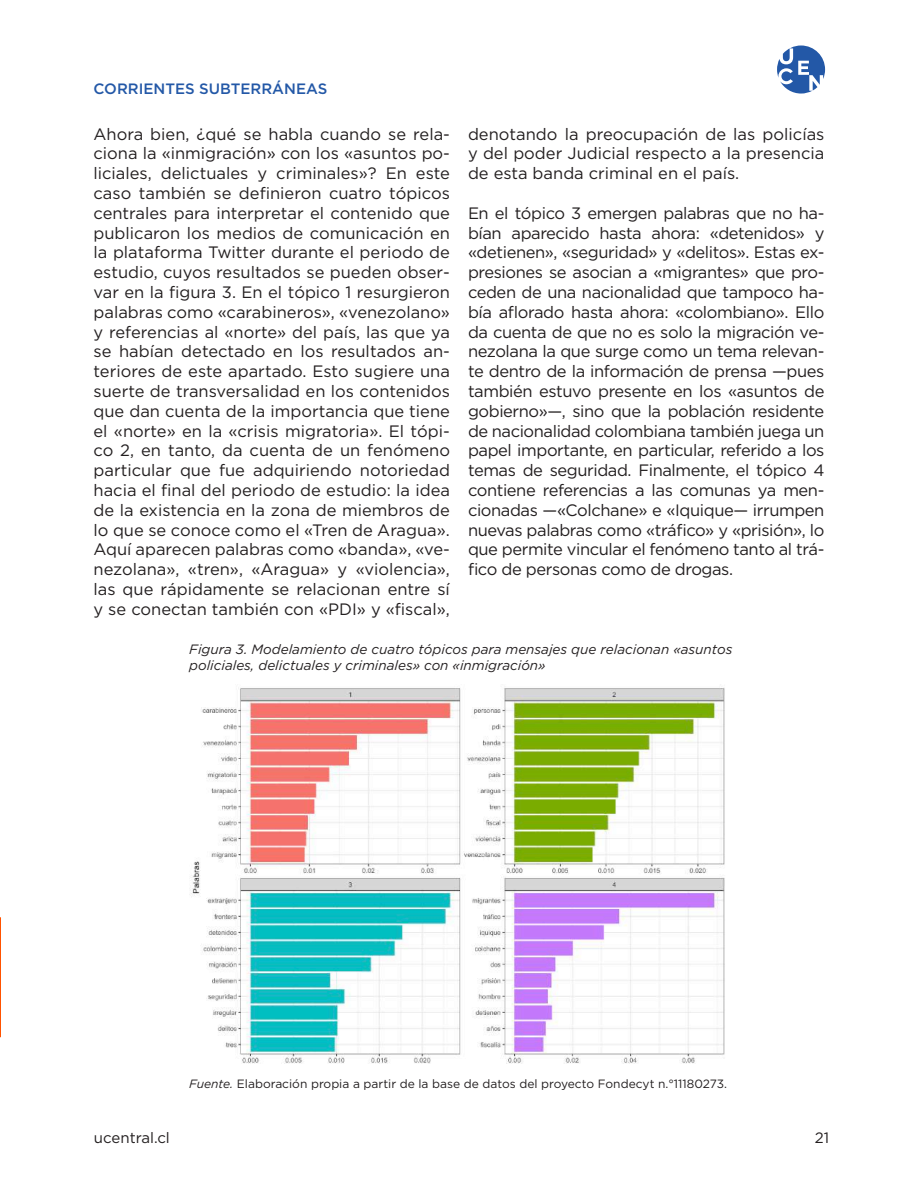
<style>
.page{position:relative;width:918px;height:1188px;background:#fff}
.page>*{position:absolute;margin:0;border:0;box-sizing:border-box;transform-origin:0 0}
.t1{font:16.5px/19.8px "Gotham Pro";color:#231f20;text-align:justify}
.t2{font:500 15px "Gotham Pro";color:#2358a7}
.t3{font:15px "Gotham Pro";color:#231f20}
.t4{font:italic 13.5px/16.2px "Gotham Pro";color:#231f20}
.t5{font:12px "Gotham Pro";color:#231f20}
.s1{font-style:italic}
</style>
<div class="page">
<svg style="left:777px;top:45px;width:48px;height:49px"></svg>
<img style="left:191px;top:688px;width:534px;height:376px">
<svg style="left:0;top:917px;width:1px;height:121px"></svg>
<p class="t2" style="left:94px;top:80px;width:235px">CORRIENTES SUBTERRÁNEAS</p>
<p class="t1" style="left:94px;top:124px;width:358px">Ahora bien, ¿qué se habla cuando se rela&shy;ciona la «inmigración» con los «asuntos po&shy;liciales, delictuales y criminales»? En este caso también se definieron cuatro tópicos centrales para interpretar el contenido que publicaron los medios de comunicación en la plataforma Twitter durante el periodo de estudio, cuyos resultados se pueden obser&shy;var en la figura 3. En el tópico 1 resurgieron palabras como «carabineros», «venezolano» y referencias al «norte» del país, las que ya se habían detectado en los resultados an&shy;teriores de este apartado. Esto sugiere una suerte de transversalidad en los contenidos que dan cuenta de la importancia que tiene el «norte» en la «crisis migratoria». El tópi&shy;co 2, en tanto, da cuenta de un fenómeno particular que fue adquiriendo notoriedad hacia el final del periodo de estudio: la idea de la existencia en la zona de miembros de lo que se conoce como el «Tren de Aragua».<br>Aquí aparecen palabras como «banda», «ve&shy;nezolana», «tren», «Aragua» y «violencia», las que rápidamente se relacionan entre sí y se conectan también con «PDI» y «fiscal»,</p>
<p class="t1" style="left:468px;top:124px;width:358px">denotando la preocupación de las policías y del poder Judicial respecto a la presencia de esta banda criminal en el país.</p>
<p class="t1" style="left:468px;top:203px;width:358px">En el tópico 3 emergen palabras que no ha&shy;bían aparecido hasta ahora: «detenidos» y «detienen», «seguridad» y «delitos». Estas ex&shy;presiones se asocian a «migrantes» que pro&shy;ceden de una nacionalidad que tampoco ha&shy;bía aflorado hasta ahora: «colombiano». Ello da cuenta de que no es solo la migración ve&shy;nezolana la que surge como un tema relevan&shy;te dentro de la información de prensa —pues también estuvo presente en los «asuntos de gobierno»—, sino que la población residente de nacionalidad colombiana también juega un papel importante, en particular, referido a los temas de seguridad. Finalmente, el tópico 4 contiene referencias a las comunas ya men&shy;cionadas —«Colchane» e «Iquique— irrumpen nuevas palabras como «tráfico» y «prisión», lo que permite vincular el fenómeno tanto al trá&shy;fico de personas como de drogas.</p>
<p class="t4" style="left:189px;top:641px;width:545px">Figura 3. Modelamiento de cuatro tópicos para mensajes que relacionan «asuntos policiales, delictuales y criminales» con «inmigración»</p>
<p class="t5" style="left:189px;top:1077px;width:539px"><span class="s1">Fuente.</span> Elaboración propia a partir de la base de datos del proyecto Fondecyt n.°11180273.</p>
<p class="t3" style="left:94px;top:1129px;width:77px">ucentral.cl</p>
<p class="t3" style="left:815px;top:1129px;width:16px">21</p>
</div>
